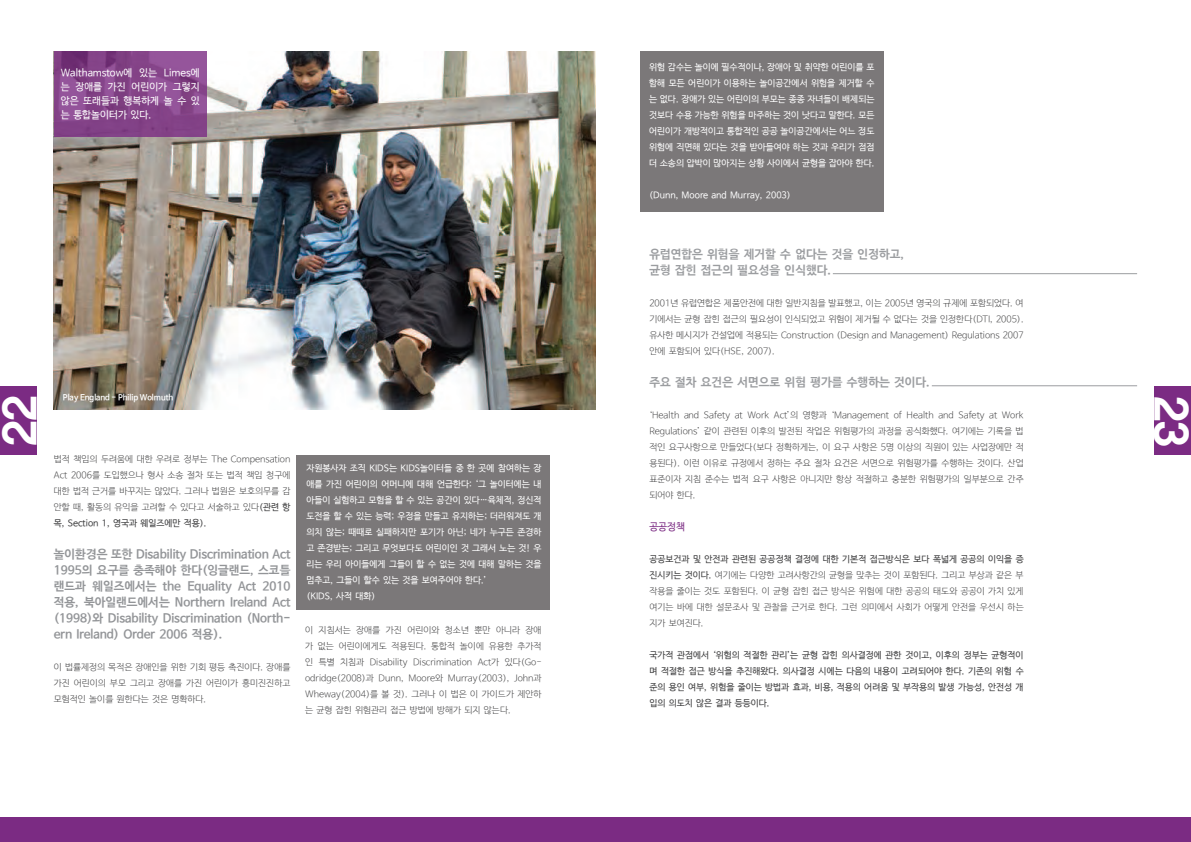
<style>
.page{position:relative;width:1191px;height:842px;background:#fff}
.page>*{position:absolute;margin:0;border:0;box-sizing:border-box;transform-origin:0 0}
.t1{font:45px "YDIYGO360";color:#fff}
.회색_소제목_글자{font:700 12px/16px "Nanum Barun Gothic";color:#939598;text-align:justify}
.단락2_그레이__제목{font:700 12px "Nanum Barun Gothic";color:#9b9da0}
.박스_내용{font:10px/14px "Nanum Barun Gothic";color:#fff;text-align:justify}
.단락1_블랙__내용{font:10px "Nanum Barun Gothic";color:#7b2b83}
.박스_내용-2{font:9px/16px "Nanum Barun Gothic";color:#fff;text-align:justify}
.단락1_블랙__내용-2{font:300 9px/16px "Nanum Barun Gothic";color:#3e3e3f;text-align:justify}
.단락2_그레이__제목-2{font:300 9px/16px "Nanum Barun Gothic";color:#3e3e3f;text-align:justify}
.단락2_그레이__내용{font:300 9px/16px "Nanum Barun Gothic";color:#3e3e3f;text-align:justify}
.새스타일{font:300 9px/16px "Nanum Barun Gothic";color:#3e3e3f;text-align:justify}
.단락1_블랙__내용-3{font:9px/16px "Nanum Barun Gothic";color:#3e3e3f;text-align:justify}
.박스_내용-3{font:700 8px "Nanum Barun Gothic";color:#fff}
.s1{font-weight:400}
</style>
<div class="page">
<div style="left:0;top:818px;width:1191px;height:24px;background:#7b2b83"></div>
<div style="left:0;top:387px;width:36px;height:68px;background:#7b2b83"></div>
<div style="left:1155px;top:387px;width:36px;height:68px;background:#7b2b83"></div>
<img style="left:54px;top:51px;width:541px;height:359px">
<div style="left:297px;top:455px;width:253px;height:154px;background:#7b7879"></div>
<svg style="left:54px;top:51px;width:153px;height:85px;background:#86458a"></svg>
<div style="left:640px;top:51px;width:243px;height:160px;background:#7b7879"></div>
<hr style="left:833px;top:273px;width:304px;height:1px;background:#9b9da0">
<hr style="left:931px;top:385px;width:206px;height:1px;background:#9b9da0">
<p class="박스_내용" style="left:61px;top:66px;width:140px">Walthamstow에 있는 Limes에 는 장애를 가진 어린이가 그렇지 않은 또래들과 행복하게 놀 수 있 는 통합놀이터가 있다.</p>
<p class="t1" style="left:-7px;top:446px;width:52px;rotate:-90deg">22</p>
<p class="박스_내용-3" style="left:63px;top:394px;width:112px">Play England - Philip Wolmuth</p>
<p class="단락2_그레이__내용" style="left:54px;top:451px;width:238px">법적 책임의 두려움에 대한 우려로 정부는 The Compensation Act 2006를 도입했으나 형사 소송 절차 또는 법적 책임 청구에 대한 법적 근거를 바꾸지는 않았다. 그러나 법원은 보호의무를 감 안할 때, 활동의 유익을 고려할 수 있다고 서술하고 있다<span class="s1">(관련 항 목, Section 1, 영국과 웨일즈에만 적용).</span></p>
<p class="회색_소제목_글자" style="left:54px;top:547px;width:238px">놀이환경은 또한 Disability Discrimination Act 1995의 요구를 충족해야 한다(잉글랜드, 스코틀 랜드과 웨일즈에서는 the Equality Act 2010 적용, 북아일랜드에서는 Northern Ireland Act (1998)와 Disability Discrimination (North&shy;ern Ireland) Order 2006 적용).</p>
<p class="단락2_그레이__내용" style="left:54px;top:659px;width:238px">이 법률제정의 목적은 장애인을 위한 기회 평등 촉진이다. 장애를 가진 어린이의 부모 그리고 장애를 가진 어린이가 흥미진진하고 모험적인 놀이를 원한다는 것은 명확하다.</p>
<p class="박스_내용-2" style="left:306px;top:461px;width:237px">자원봉사자 조직 KIDS는 KIDS놀이터들 중 한 곳에 참여하는 장 애를 가진 어린이의 어머니에 대해 언급한다: ‘그 놀이터에는 내 아들이 실험하고 모험을 할 수 있는 공간이 있다…육체적, 정신적 도전을 할 수 있는 능력; 우정을 만들고 유지하는; 더러워져도 개 의치 않는; 때때로 실패하지만 포기가 아닌; 네가 누구든 존경하 고 존경받는; 그리고 무엇보다도 어린이인 것 그래서 노는 것! 우 리는 우리 아이들에게 그들이 할 수 없는 것에 대해 말하는 것을 멈추고, 그들이 할수 있는 것을 보여주어야 한다.’</p>
<p class="박스_내용-2" style="left:306px;top:589px;width:71px">(KIDS, 사적 대화)</p>
<p class="새스타일" style="left:305px;top:623px;width:238px">이 지침서는 장애를 가진 어린이와 청소년 뿐만 아니라 장애 가 없는 어린이에게도 적용된다. 통합적 놀이에 유용한 추가적 인 특별 치침과 Disability Discrimination Act가 있다(Go&shy;odridge(2008)과 Dunn, Moore와 Murray(2003), John과 Wheway(2004)를 볼 것). 그러나 이 법은 이 가이드가 제안하 는 균형 잡힌 위험관리 접근 방법에 방해가 되지 않는다.</p>
<p class="박스_내용-2" style="left:649px;top:60px;width:227px">위험 감수는 놀이에 필수적이나, 장애아 및 취약한 어린이를 포 함해 모든 어린이가 이용하는 놀이공간에서 위험을 제거할 수 는 없다. 장애가 있는 어린이의 부모는 종종 자녀들이 배제되는 것보다 수용 가능한 위험을 마주하는 것이 낫다고 말한다. 모든 어린이가 개방적이고 통합적인 공공 놀이공간에서는 어느 정도 위험에 직면해 있다는 것을 받아들여야 하는 것과 우리가 점점 더 소송의 압박이 많아지는 상황 사이에서 균형을 잡아야 한다.</p>
<p class="박스_내용-2" style="left:649px;top:188px;width:143px">(Dunn, Moore and Murray, 2003)</p>
<p class="단락2_그레이__제목" style="left:649px;top:248px;width:256px">유럽연합은 위험을 제거할 수 없다는 것을 인정하고,</p>
<p class="단락2_그레이__제목" style="left:649px;top:264px;width:183px">균형 잡힌 접근의 필요성을 인식했다.</p>
<p class="단락1_블랙__내용-2" style="left:649px;top:295px;width:376px">2001년 유럽연합은 제품안전에 대한 일반지침을 발표했고, 이는 2005년 영국의 규제에 포함되었다. 여 기에서는 균형 잡힌 접근의 필요성이 인식되었고 위험이 제거될 수 없다는 것을 인정한다(DTI, 2005). 유사한 메시지가 건설업에 적용되는 Construction (Design and Management) Regulations 2007 안에 포함되어 있다(HSE, 2007).</p>
<p class="단락2_그레이__제목" style="left:649px;top:376px;width:282px">주요 절차 요건은 서면으로 위험 평가를 수행하는 것이다.</p>
<p class="단락2_그레이__제목-2" style="left:649px;top:407px;width:376px">‘Health and Safety at Work Act’의 영향과 ‘Management of Health and Safety at Work Regulations’ 같이 관련된 이후의 발전된 작업은 위험평가의 과정을 공식화했다. 여기에는 기록을 법 적인 요구사항으로 만들었다(보다 정확하게는, 이 요구 사항은 5명 이상의 직원이 있는 사업장에만 적 용된다). 이런 이유로 규정에서 정하는 주요 절차 요건은 서면으로 위험평가를 수행하는 것이다. 산업 표준이자 지침 준수는 법적 요구 사항은 아니지만 항상 적절하고 충분한 위험평가의 일부분으로 간주 되어야 한다.</p>
<p class="단락1_블랙__내용" style="left:649px;top:522px;width:37px">공공정책</p>
<p class="단락1_블랙__내용-2" style="left:649px;top:551px;width:376px"><span class="s1">공공보건과 및 안전과 관련된 공공정책 결정에 대한 기본적 접근방식은 보다 폭넓게 공공의 이익을 증 진시키는 것이다.</span> 여기에는 다양한 고려사항간의 균형을 맞추는 것이 포함된다. 그리고 부상과 같은 부 작용을 줄이는 것도 포함된다. 이 균형 잡힌 접근 방식은 위험에 대한 공공의 태도와 공공이 가치 있게 여기는 바에 대한 설문조사 및 관찰을 근거로 한다. 그런 의미에서 사회가 어떻게 안전을 우선시 하는 지가 보여진다.</p>
<p class="단락1_블랙__내용-3" style="left:649px;top:647px;width:376px">국가적 관점에서 ‘위험의 적절한 관리’는 균형 잡힌 의사결정에 관한 것이고, 이후의 정부는 균형적이 며 적절한 접근 방식을 추진해왔다. 의사결정 시에는 다음의 내용이 고려되어야 한다. 기존의 위험 수 준의 용인 여부, 위험을 줄이는 방법과 효과, 비용, 적용의 어려움 및 부작용의 발생 가능성, 안전성 개 입의 의도치 않은 결과 등등이다.</p>
<p class="t1" style="left:1198px;top:396px;width:52px;rotate:90deg">23</p>
</div>
